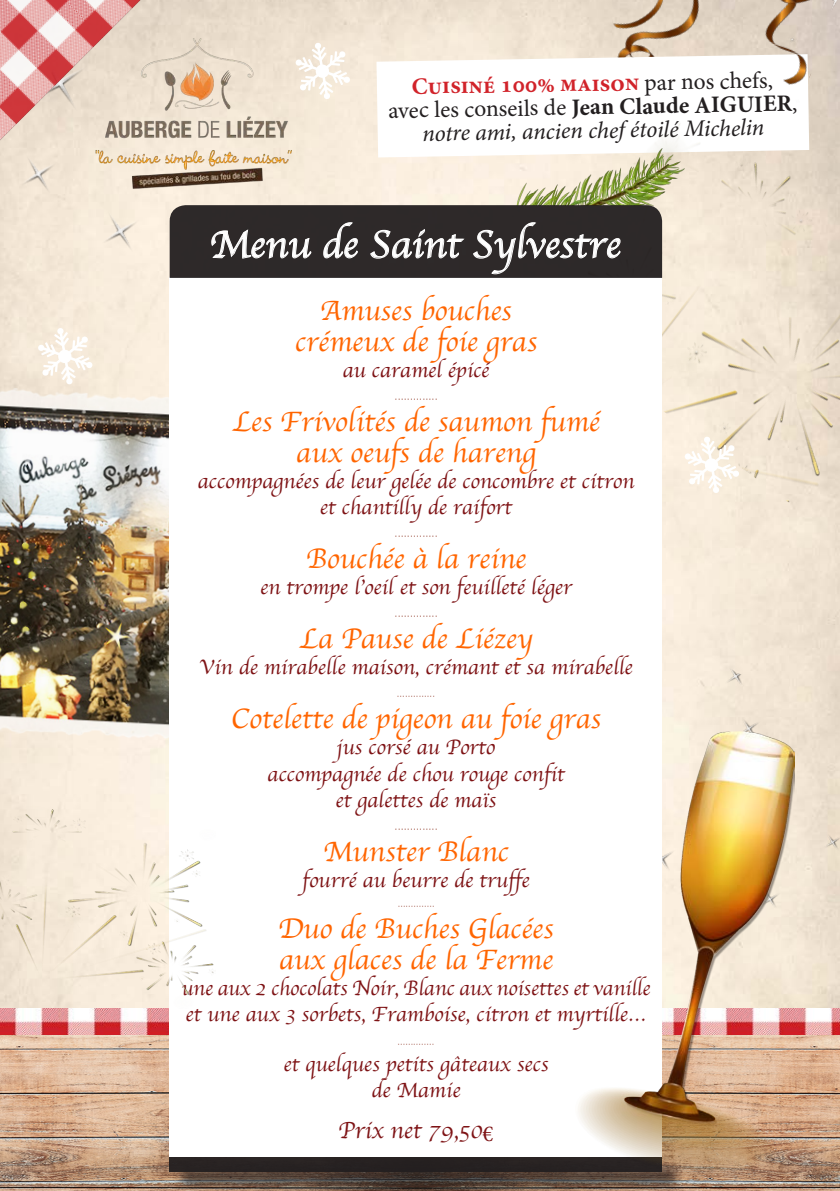
<style>
.page{position:relative;width:840px;height:1191px;background:#fff}
.page>*{position:absolute;margin:0;border:0;box-sizing:border-box;transform-origin:0 0}
.t1{font:40px "Apple Chancery";color:#fff}
.t2{font:29.2px/30.8px "Apple Chancery";color:#ff6500;text-align:center}
.t3{font:24px "Apple Chancery";color:#7e1315}
.t4{font:italic 23.6px/23.6px "Minion Pro";color:#231f20;text-align:center}
.t5{font:21.6px/26.2px "Apple Chancery";color:#7e1315;text-align:center}
.t6{font:100 condensed 14.2px "Helvetica Neue LT Std";color:#964636;scale:1.09 1}
.t7{font:100 condensed 12.6px "Helvetica Neue LT Std";color:#964636;scale:1.05 1}
.t8{font:100 condensed 12.6px "Helvetica Neue LT Std";color:#964636;scale:1.09 1}
.s1{font-weight:700;font-style:normal;color:#d1232a}
.s2{font-style:normal}
.s3{font-weight:700;font-style:normal}
</style>
<div class="page">
<img style="left:0;top:1008px;width:839px;height:27px">
<img style="left:0;top:387px;width:169px;height:371px">
<img style="left:0;top:1035px;width:839px;height:156px">
<img style="left:556px;top:0;width:148px;height:54px">
<img style="left:662px;top:647px;width:177px;height:373px">
<svg style="left:376px;top:54px;width:345px;height:103px"></svg>
<img style="left:516px;top:148px;width:9px;height:57px">
<img style="left:525px;top:92px;width:314px;height:426px">
<img style="left:721px;top:0;width:115px;height:165px">
<svg style="left:684px;top:436px;width:55px;height:57px"></svg>
<div style="left:169px;top:278px;width:492px;height:879px;background:#fff"></div>
<svg style="left:266px;top:205px;width:395px;height:73px;background:#3c3737"></svg>
<div style="left:172px;top:1159px;width:512px;height:32px;background:#231f20;opacity:.75"></div>
<div style="left:169px;top:1157px;width:492px;height:14px;background:#231f20"></div>
<img style="left:578px;top:731px;width:215px;height:440px">
<img style="left:269px;top:36px;width:62px;height:169px">
<svg style="left:295px;top:42px;width:55px;height:57px"></svg>
<img style="left:0;top:805px;width:214px;height:203px">
<img style="left:0;top:241px;width:266px;height:143px">
<svg style="left:0;top:0;width:269px;height:241px;background:#cfc3b3"></svg>
<img style="left:0;top:0;width:207px;height:193px">
<p class="t4" style="left:387px;top:75px;width:410px;rotate:-1deg"><span class="s1">Cuisiné 100% maison</span> <span class="s2">par nos chefs,<br>avec les conseils de</span> <span class="s3">Jean Claude AIGUIER</span><span class="s2">, </span>notre ami, ancien chef étoilé Michelin</p>
<h1 class="t1" style="left:209px;top:213px;width:412px">Menu de Saint Sylvestre</h1>
<h2 class="t2" style="left:294px;top:295px;width:244px">Amuses bouches crémeux de foie gras</h2>
<p class="t5" style="left:342px;top:357px;width:148px">au caramel épicé</p>
<p class="t6" style="left:394px;top:387px;width:42px">..............</p>
<h2 class="t2" style="left:232px;top:406px;width:369px">Les Frivolités de saumon fumé aux oeufs de hareng</h2>
<p class="t5" style="left:197px;top:467px;width:438px">accompagnées de leur gelée de concombre et citron et chantilly de raifort</p>
<p class="t6" style="left:394px;top:524px;width:42px">..............</p>
<h2 class="t2" style="left:305px;top:543px;width:222px">Bouchée à la reine</h2>
<p class="t5" style="left:260px;top:574px;width:313px">en trompe l’oeil et son feuilleté léger</p>
<p class="t6" style="left:394px;top:604px;width:42px">..............</p>
<h2 class="t2" style="left:299px;top:623px;width:235px">La Pause de Liézey</h2>
<p class="t5" style="left:199px;top:654px;width:434px">Vin de mirabelle maison, crémant et sa mirabelle</p>
<p class="t8" style="left:396px;top:686px;width:37px">..............</p>
<h2 class="t2" style="left:231px;top:703px;width:371px">Cotelette de pigeon au foie gras</h2>
<p class="t5" style="left:267px;top:734px;width:298px">jus corsé au Porto<br>accompagnée de chou rouge confit et galettes de maïs</p>
<p class="t6" style="left:394px;top:817px;width:42px">..............</p>
<h2 class="t2" style="left:323px;top:835px;width:187px">Munster Blanc</h2>
<p class="t5" style="left:302px;top:866px;width:228px">fourré au beurre de truffe</p>
<p class="t7" style="left:397px;top:895px;width:37px">..............</p>
<h2 class="t2" style="left:278px;top:913px;width:277px;text-align:left">Duo de Buches Glacées aux glaces de la Ferme</h2>
<p class="t5" style="left:181px;top:975px;width:470px;text-align:left">une aux 2 chocolats Noir, Blanc aux noisettes et vanille et une aux 3 sorbets, Framboise, citron et myrtille…</p>
<p class="t7" style="left:397px;top:1033px;width:37px">..............</p>
<p class="t5" style="left:283px;top:1050px;width:266px">et quelques petits gâteaux secs de Mamie</p>
<p class="t3" style="left:338px;top:1111px;width:157px">Prix net 79,50<sub>€</sub></p>
</div>
